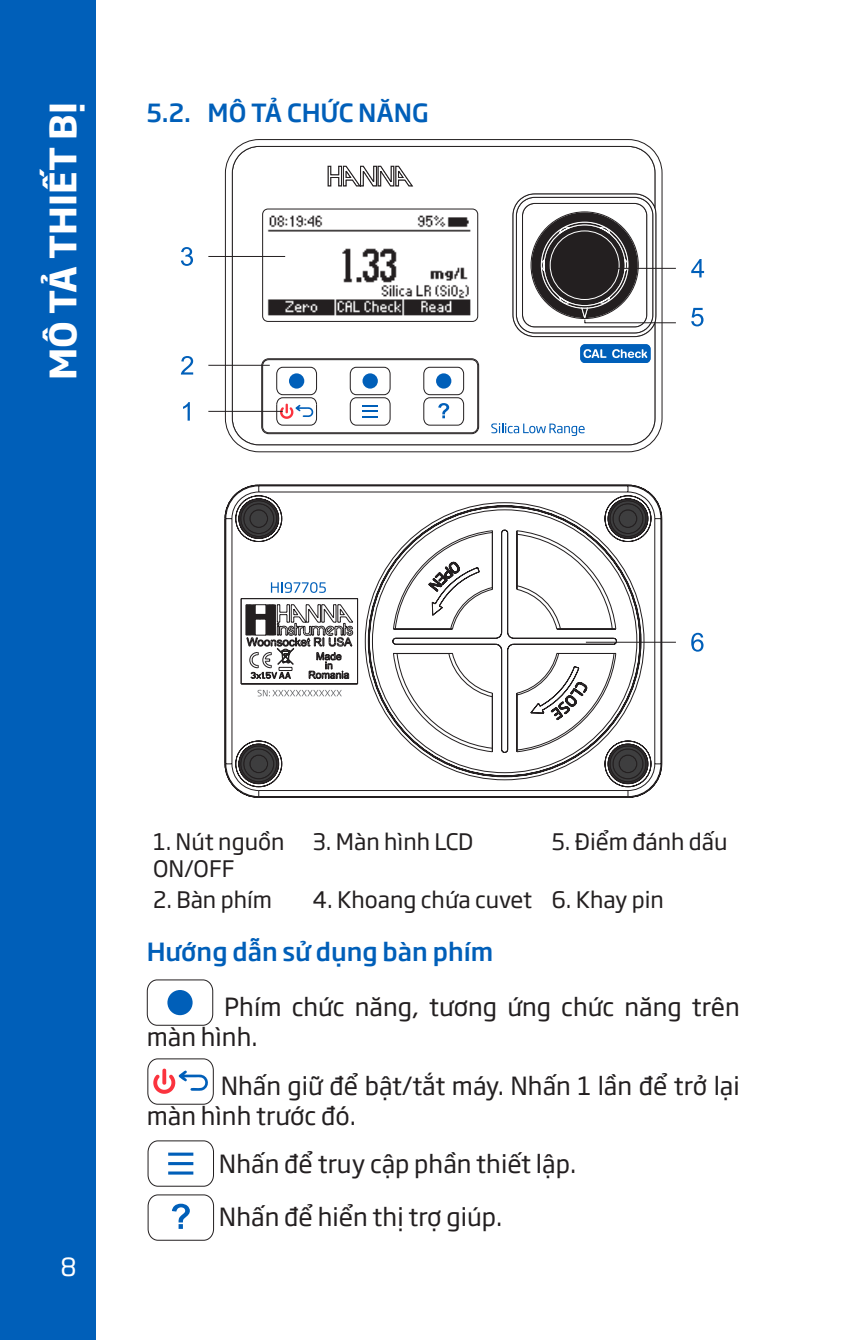
<style>
.page{position:relative;width:842px;height:1340px;background:#fff}
.page>*{position:absolute;margin:0;border:0;box-sizing:border-box;transform-origin:0 0}
.t1{font:700 36px "SVN Soho Gothic";color:#fff}
.body_text_MAN{font:24.75px/29.7px "SVN Soho Gothic";color:#231f20}
.subtitle_level_3_MAN{font:500 24.75px "SVN Soho Gothic";color:#005fb9}
.t2{font:24.75px "SVN Soho Gothic";color:#fff}
.table_text_MAN{font:22.5px/27px "SVN Soho Gothic";color:#231f20}
</style>
<div class="page">
<div style="left:0;top:0;width:96px;height:1339px;background:#005fb9"></div>
<svg style="left:225px;top:139px;width:437px;height:313px"></svg>
<svg style="left:262px;top:359px;width:216px;height:74px"></svg>
<div style="left:580px;top:344px;width:70px;height:19px;background:#005fb9;border-radius:5px"></div>
<svg style="left:583px;top:349px;width:23px;height:9px"></svg>
<svg style="left:612px;top:349px;width:35px;height:9px"></svg>
<svg style="left:183px;top:402px;width:7px;height:18px"></svg>
<svg style="left:181px;top:356px;width:12px;height:18px"></svg>
<svg style="left:181px;top:247px;width:12px;height:19px"></svg>
<hr style="left:208px;top:256px;width:77px;height:1px;background:#231f20">
<hr style="left:208px;top:365px;width:62px;height:1px;background:#231f20">
<hr style="left:208px;top:411px;width:75px;height:1px;background:#231f20">
<svg style="left:691px;top:259px;width:13px;height:18px"></svg>
<hr style="left:586px;top:268px;width:90px;height:1px;background:#231f20">
<svg style="left:691px;top:308px;width:12px;height:18px"></svg>
<hr style="left:585px;top:322px;width:91px;height:1px;background:#231f20">
<svg style="left:512px;top:193px;width:144px;height:144px"></svg>
<svg style="left:691px;top:633px;width:12px;height:18px"></svg>
<hr style="left:586px;top:642px;width:90px;height:1px;background:#231f20">
<svg style="left:225px;top:484px;width:437px;height:313px"></svg>
<svg style="left:608px;top:744px;width:40px;height:39px"></svg>
<svg style="left:239px;top:744px;width:40px;height:39px"></svg>
<svg style="left:239px;top:499px;width:40px;height:39px"></svg>
<svg style="left:608px;top:499px;width:40px;height:39px"></svg>
<img style="left:266px;top:212px;width:208px;height:107px">
<svg style="left:491px;top:423px;width:94px;height:13px"></svg>
<svg style="left:240px;top:562px;width:339px;height:148px"></svg>
<svg style="left:147px;top:979px;width:66px;height:46px"></svg>
<div style="left:167px;top:990px;width:26px;height:25px;background:#005fb9;border-radius:50%"></div>
<svg style="left:147px;top:1058px;width:67px;height:46px"></svg>
<svg style="left:148px;top:1140px;width:66px;height:46px"></svg>
<hr style="left:168px;top:1171px;width:25px;height:3px;background:#005fb9">
<hr style="left:168px;top:1162px;width:25px;height:3px;background:#005fb9">
<hr style="left:168px;top:1152px;width:25px;height:3px;background:#005fb9">
<svg style="left:148px;top:1194px;width:66px;height:46px"></svg>
<h1 class="t1" style="left:35px;top:380px;width:279px;rotate:-90deg">MÔ TẢ THIẾT BỊ</h1>
<p class="subtitle_level_3_MAN" style="left:147px;top:93px;width:284px">5.2. MÔ TẢ CHỨC NĂNG</p>
<p class="t2" style="left:60px;top:1247px;width:18px">8</p>
<p class="table_text_MAN" style="left:153px;top:827px;width:133px">1. Nút nguồn<br>ON/OFF</p>
<p class="table_text_MAN" style="left:313px;top:827px;width:162px">3. Màn hình LCD</p>
<p class="table_text_MAN" style="left:552px;top:827px;width:177px">5. Điểm đánh dấu</p>
<p class="table_text_MAN" style="left:153px;top:884px;width:121px">2. Bàn phím</p>
<p class="table_text_MAN" style="left:313px;top:884px;width:221px">4. Khoang chứa cuvet</p>
<p class="table_text_MAN" style="left:552px;top:884px;width:114px">6. Khay pin</p>
<p class="subtitle_level_3_MAN" style="left:147px;top:932px;width:348px">Hướng dẫn sử dụng bàn phím</p>
<p class="body_text_MAN" style="left:147px;top:990px;width:595px;text-indent:78px">Phím chức năng, tương ứng chức năng trên màn hình.</p>
<p class="body_text_MAN" style="left:147px;top:1069px;width:595px;text-indent:74px">Nhấn giữ để bật/tắt máy. Nhấn 1 lần để trở lại màn hình trước đó.</p>
<p class="body_text_MAN" style="left:219px;top:1148px;width:359px">Nhấn để truy cập phần thiết lập.</p>
<p class="body_text_MAN" style="left:219px;top:1200px;width:285px">Nhấn để hiển thị trợ giúp.</p>
</div>
